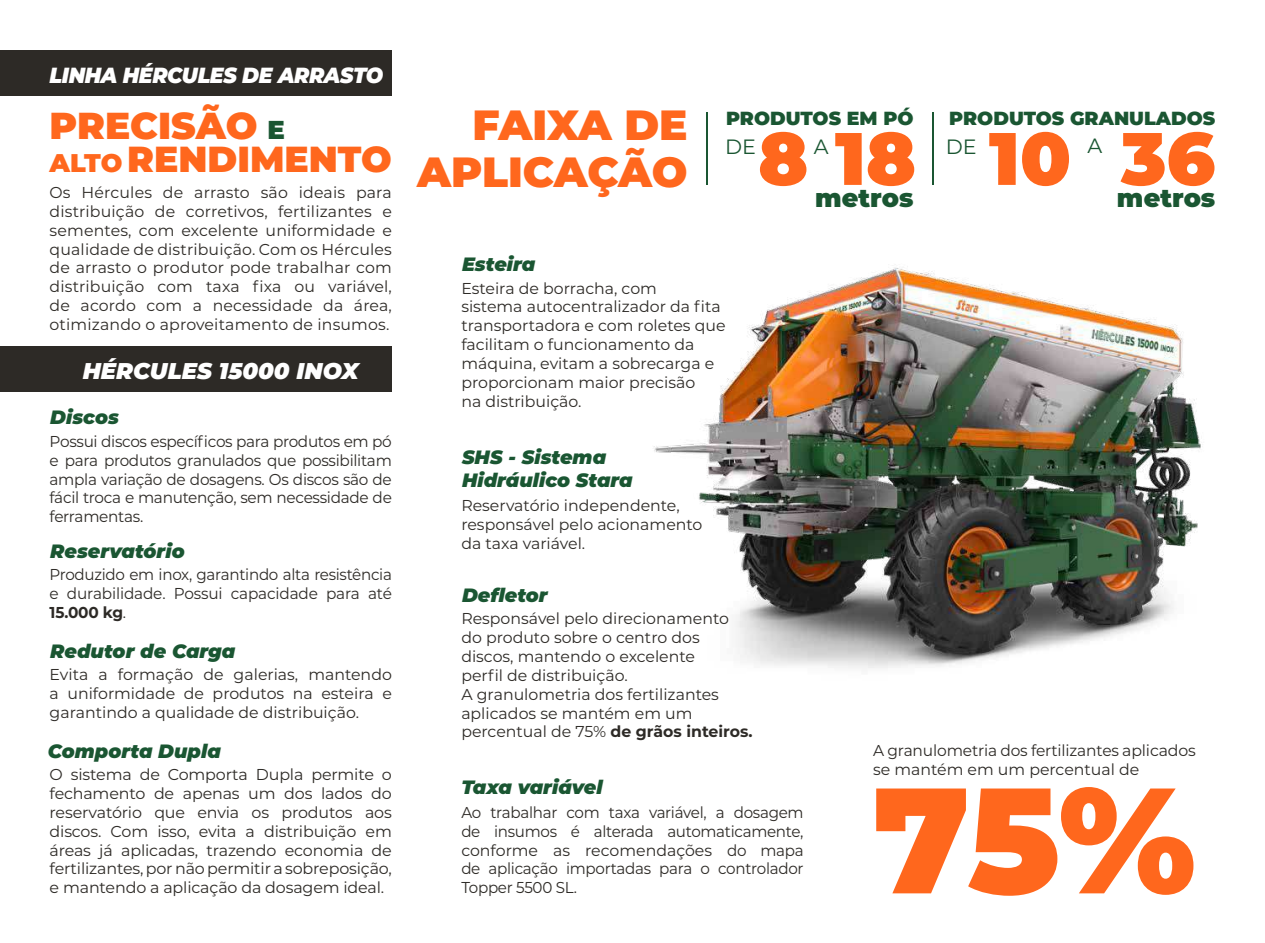
<style>
.page{position:relative;width:1265px;height:943px;background:#fff}
.page>*{position:absolute;margin:0;border:0;box-sizing:border-box;transform-origin:0 0}
.t1{font:900 149.8px "Montserrat";color:#ff671d}
.t2{font:900 74.02px "Montserrat";color:#ff671d}
.t3{font:900 42.18px/46.4px "Montserrat";letter-spacing:-.01em;color:#ff671d;text-align:right}
.t4{font:900 37.45px "Montserrat";color:#ff671d}
.t5{font:900 36.23px "Montserrat";color:#ff671d}
.t6{font:900 25.9px "Montserrat";color:#1a5632}
.t7{font:900 25.55px "Montserrat";color:#1a5632}
.t8{font:900 25.55px "Montserrat";color:#ff671d}
.t9{font:italic 900 22.75px "Montserrat";color:#fff}
.t10{font:italic 900 21.88px "Montserrat";letter-spacing:-.02em;color:#fff;scale:.94 1}
.t11{font:20.65px "Montserrat";color:#1a5632}
.t12{font:italic 900 19.25px/23.1px "Montserrat";color:#1a5632}
.t13{font:900 18.9px "Montserrat";color:#1a5632}
.t14{font:15.75px/18.9px "Montserrat";color:#2d2a26;text-align:justify}
.t15{font:15.75px/18.9px "Montserrat";color:#2d2a26;text-align:justify;scale:.96 1}
.s1{font-weight:700}
</style>
<div class="page">
<div style="left:0;top:346px;width:392px;height:46px;background:#2d2a26"></div>
<div style="left:0;top:50px;width:392px;height:45px;background:#2d2a26"></div>
<hr style="left:1264px;top:50px;width:1px;height:51px;background:#2d2a26">
<img style="left:654px;top:267px;width:547px;height:402px">
<hr style="left:706px;top:112px;width:1px;height:73px;background:#1a5632">
<hr style="left:932px;top:112px;width:1px;height:73px;background:#1a5632">
<h3 class="t10" style="left:50px;top:59px;width:356px">LINHA HÉRCULES DE ARRASTO</h3>
<h3 class="t4" style="left:50px;top:97px;width:209px">PRECISÃO</h3>
<h3 class="t8" style="left:50px;top:144px;width:74px">ALTO</h3>
<h3 class="t6" style="left:267px;top:110px;width:19px">E</h3>
<h3 class="t5" style="left:127px;top:132px;width:266px">RENDIMENTO</h3>
<p class="t14" style="left:50px;top:182px;width:344px">Os Hércules de arrasto são ideais para distribuição de corretivos, fertilizantes e sementes, com excelente uniformidade e qualidade de distribuição. Com os Hércules de arrasto o produtor pode trabalhar com distribuição com taxa fixa ou variável, de acordo com a necessidade da área, otimizando o aproveitamento de insumos.</p>
<h3 class="t9" style="left:83px;top:353px;width:278px">HÉRCULES 15000 INOX</h3>
<p class="t12" style="left:50px;top:405px;width:70px">Discos</p>
<p class="t14" style="left:50px;top:431px;width:344px">Possui discos específicos para produtos em pó e para produtos granulados que possibilitam ampla variação de dosagens. Os discos são de fácil troca e manutenção, sem necessidade de ferramentas.</p>
<p class="t12" style="left:50px;top:538px;width:136px">Reservatório</p>
<p class="t15" style="left:50px;top:564px;width:358px">Produzido em inox, garantindo alta resistência e durabilidade. Possui capacidade para até <span class="s1">15.000 kg</span>.</p>
<p class="t12" style="left:50px;top:638px;width:187px">Redutor de Carga</p>
<p class="t14" style="left:50px;top:665px;width:344px">Evita a formação de galerias, mantendo a uniformidade de produtos na esteira e garantindo a qualidade de distribuição.</p>
<p class="t12" style="left:48px;top:738px;width:174px">Comporta Dupla</p>
<p class="t14" style="left:50px;top:764px;width:344px">O sistema de Comporta Dupla permite o fechamento de apenas um dos lados do reservatório que envia os produtos aos discos. Com isso, evita a distribuição em áreas já aplicadas, trazendo economia de fertilizantes, por não permitir a sobreposição, e mantendo a aplicação da dosagem ideal.</p>
<h3 class="t3" style="left:417px;top:99px;width:272px">FAIXA DE<br>APLICAÇÃO</h3>
<p class="t13" style="left:726px;top:104px;width:189px">PRODUTOS EM PÓ</p>
<p class="t13" style="left:949px;top:104px;width:268px">PRODUTOS GRANULADOS</p>
<h2 class="t2" style="left:758px;top:103px;width:459px">8 18 10 36</h2>
<h3 class="t11" style="left:725px;top:132px;width:32px">DE</h3>
<h3 class="t11" style="left:814px;top:132px;width:16px">A</h3>
<h3 class="t11" style="left:946px;top:132px;width:32px">DE</h3>
<h3 class="t11" style="left:1087px;top:131px;width:16px">A</h3>
<h3 class="t7" style="left:815px;top:179px;width:100px">metros</h3>
<h3 class="t7" style="left:1117px;top:179px;width:100px">metros</h3>
<p class="t12" style="left:462px;top:251px;width:75px">Esteira</p>
<p class="t14" style="left:461px;top:278px;width:266px;text-align:left">Esteira de borracha, com<br>sistema autocentralizador da fita transportadora e com roletes que facilitam o funcionamento da máquina, evitam a sobrecarga e proporcionam maior precisão<br>na distribuição.</p>
<p class="t12" style="left:462px;top:444px;width:172px">SHS - Sistema<br>Hidráulico Stara</p>
<p class="t14" style="left:461px;top:495px;width:243px;text-align:left">Reservatório independente, responsável pelo acionamento da taxa variável.</p>
<p class="t12" style="left:462px;top:582px;width:87px">Defletor</p>
<p class="t14" style="left:461px;top:608px;width:293px;text-align:left">Responsável pelo direcionamento do produto sobre o centro dos discos, mantendo o excelente<br>perfil de distribuição.<br>A granulometria dos fertilizantes aplicados se mantém em um percentual de 75% <span class="s1">de grãos inteiros.</span></p>
<p class="t12" style="left:461px;top:774px;width:143px">Taxa variável</p>
<p class="t15" style="left:461px;top:802px;width:358px">Ao trabalhar com taxa variável, a dosagem de insumos é alterada automaticamente, conforme as recomendações do mapa de aplicação importadas para o controlador Topper 5500 SL.</p>
<p class="t14" style="left:873px;top:740px;width:324px">A granulometria dos fertilizantes aplicados se mantém em um percentual de</p>
<h1 class="t1" style="left:873px;top:727px;width:324px">75%</h1>
</div>
